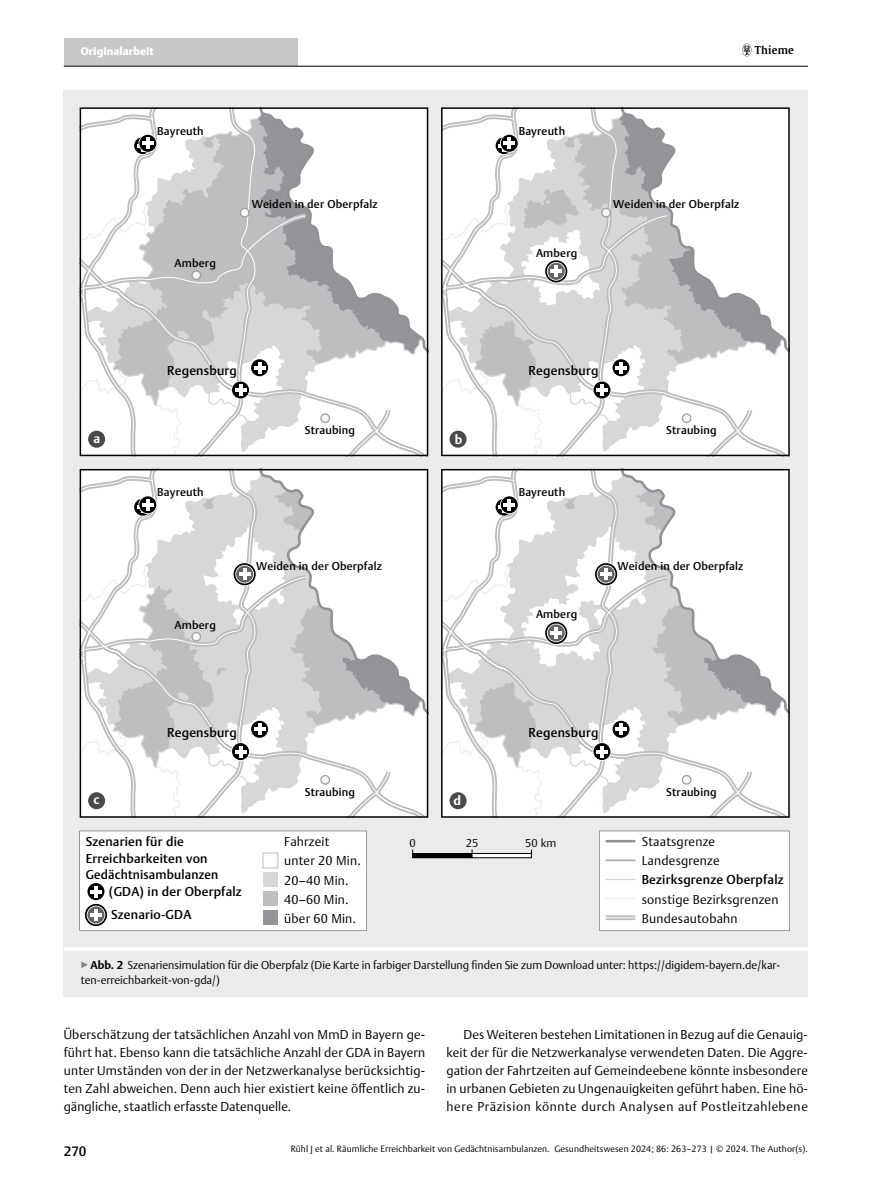
<style>
.page{position:relative;width:893px;height:1191px;background:#fff}
.page>*{position:absolute;margin:0;border:0;box-sizing:border-box;transform-origin:0 0}
.t1{font:500 13.5px "Thieme Argo 2011";color:#000}
.t2{font:300 12.75px/18px "Thieme Argo 2011";letter-spacing:.015em;color:#000}
.t3{font:500 12.75px "Thieme Argo 2011";letter-spacing:.015em;color:#000}
.t4{font:700 12.75px "Thieme Argo 2011";color:#fff}
.t5{font:500 11.25px "Thieme Argo 2011";letter-spacing:.015em;color:#000}
.t6{font:300 11.25px/15px "Thieme Argo 2011";color:#000}
.t7{font:900 10.8px "Thieme Argo 2011";letter-spacing:.01em;color:#fff}
.t8{font:600 10.8px "Thieme Gulliver 2011";letter-spacing:.01em;color:#000}
.t9{font:300 9px "Thieme Argo 2011";letter-spacing:.01em;color:#000}
.s1{color:#808285}
.s2{font-weight:700}
</style>
<div class="page">
<div style="left:64px;top:38px;width:234px;height:28px;background:#c7c8ca"></div>
<hr style="left:64px;top:66px;width:744px;height:1px;background:#000">
<svg style="left:742px;top:44px;width:9px;height:12px"></svg>
<div style="left:64px;top:90px;width:744px;height:857px;background:#ebebec"></div>
<svg style="left:145px;top:473px;width:640px;height:345px"></svg>
<svg style="left:444px;top:456px;width:341px;height:13px"></svg>
<hr style="left:413px;top:853px;width:59px;height:4px;background:#000">
<div style="left:412px;top:853px;width:60px;height:5px;border:1px solid #000"></div>
<hr style="left:472px;top:853px;width:59px;height:4px;background:#fff">
<div style="left:472px;top:853px;width:60px;height:5px;border:1px solid #000"></div>
<div style="left:599px;top:831px;width:191px;height:99px;background:#fff"></div>
<div style="left:80px;top:831px;width:287px;height:99px;background:#fff"></div>
<svg style="left:441px;top:107px;width:349px;height:349px;background:#dfe0e1"></svg>
<svg style="left:80px;top:107px;width:348px;height:349px;background:#d9dadb"></svg>
<svg style="left:80px;top:469px;width:348px;height:348px;background:#e0e1e1"></svg>
<svg style="left:441px;top:469px;width:349px;height:348px;background:#e3e4e5"></svg>
<div style="left:64px;top:947px;width:744px;height:50px;background:#ebebec"></div>
<hr style="left:64px;top:947px;width:744px;height:4px;background:#fff">
<p class="t7" style="left:81px;top:44px;width:75px">Originalarbeit</p>
<p class="t8" style="left:755px;top:42px;width:40px">Thieme</p>
<p class="t5" style="left:157px;top:123px;width:48px">Bayreuth</p>
<p class="t5" style="left:519px;top:123px;width:48px">Bayreuth</p>
<p class="t5" style="left:252px;top:197px;width:127px">Weiden in der Oberpfalz</p>
<p class="t5" style="left:613px;top:197px;width:127px">Weiden in der Oberpfalz</p>
<p class="t5" style="left:175px;top:255px;width:43px">Amberg</p>
<p class="t5" style="left:536px;top:245px;width:43px">Amberg</p>
<p class="t3" style="left:167px;top:362px;width:71px">Regensburg</p>
<p class="t3" style="left:529px;top:362px;width:71px">Regensburg</p>
<p class="t5" style="left:305px;top:423px;width:52px">Straubing</p>
<p class="t4" style="left:93px;top:430px;width:8px">a</p>
<p class="t4" style="left:455px;top:430px;width:9px">b</p>
<p class="t5" style="left:666px;top:423px;width:52px">Straubing</p>
<p class="t5" style="left:157px;top:484px;width:48px">Bayreuth</p>
<p class="t5" style="left:519px;top:484px;width:48px">Bayreuth</p>
<p class="t5" style="left:256px;top:558px;width:127px">Weiden in der Oberpfalz</p>
<p class="t5" style="left:618px;top:558px;width:127px">Weiden in der Oberpfalz</p>
<p class="t5" style="left:175px;top:617px;width:43px">Amberg</p>
<p class="t5" style="left:536px;top:607px;width:43px">Amberg</p>
<p class="t3" style="left:167px;top:723px;width:71px">Regensburg</p>
<p class="t3" style="left:529px;top:723px;width:71px">Regensburg</p>
<p class="t5" style="left:666px;top:784px;width:52px">Straubing</p>
<p class="t5" style="left:305px;top:784px;width:52px">Straubing</p>
<p class="t4" style="left:93px;top:791px;width:8px">c</p>
<p class="t4" style="left:454px;top:792px;width:9px">d</p>
<p class="t6" style="left:409px;top:834px;width:8px">0</p>
<p class="t6" style="left:466px;top:834px;width:14px">25</p>
<p class="t6" style="left:525px;top:834px;width:33px">50 km</p>
<p class="t2" style="left:642px;top:831px;width:79px;line-height:19.2px">Staatsgrenze<br>Landesgrenze</p>
<p class="t2" style="left:642px;top:889px;width:138px;line-height:19.2px">sonstige Bezirksgrenzen<br>Bundesautobahn</p>
<p class="t3" style="left:86px;top:833px;width:100px">Szenarien für die</p>
<p class="t3" style="left:86px;top:849px;width:123px">Erreichbarkeiten von</p>
<p class="t3" style="left:86px;top:866px;width:134px">Gedächtnisambulanzen</p>
<p class="t3" style="left:109px;top:882px;width:134px">(GDA) in der Oberpfalz</p>
<p class="t3" style="left:111px;top:906px;width:82px">Szenario-GDA</p>
<p class="t2" style="left:284px;top:832px;width:47px">Fahrzeit</p>
<p class="t2" style="left:284px;top:851px;width:78px;line-height:19.2px">unter 20 Min.<br>20–40 Min.</p>
<p class="t3" style="left:642px;top:871px;width:143px">Bezirksgrenze Oberpfalz</p>
<p class="t2" style="left:284px;top:889px;width:73px;line-height:19.2px">40–60 Min. über 60 Min.</p>
<p class="t6" style="left:81px;top:957px;width:701px"><span class="s1">▶</span><span class="s2">Abb. 2</span> Szenariensimulation für die Oberpfalz (Die Karte in farbiger Darstellung finden Sie zum Download unter: https://digidem-bayern.de/kar&shy;ten-erreichbarkeit-von-gda/)</p>
<p class="t2" style="left:64px;top:1025px;width:363px;text-align:justify">Überschätzung der tatsächlichen Anzahl von MmD in Bayern ge&shy;führt hat. Ebenso kann die tatsächliche Anzahl der GDA in Bayern unter Umständen von der in der Netzwerkanalyse berücksichtig&shy;ten Zahl abweichen. Denn auch hier existiert keine öffentlich zu&shy;gängliche, staatlich erfasste Datenquelle.</p>
<p class="t2" style="left:446px;top:1025px;width:363px;text-align:justify;text-indent:17px">Des Weiteren bestehen Limitationen in Bezug auf die Genauig&shy;keit der für die Netzwerkanalyse verwendeten Daten. Die Aggre&shy;gation der Fahrtzeiten auf Gemeindeebene könnte insbesondere in urbanen Gebieten zu Ungenauigkeiten geführt haben. Eine hö&shy;here Präzision könnte durch Analysen auf Postleitzahlebene</p>
<p class="t1" style="left:64px;top:1142px;width:24px">270</p>
<p class="t9" style="left:291px;top:1143px;width:519px">Rühl J et al. Räumliche Erreichbarkeit von Gedächtnisambulanzen. Gesundheitswesen 2024; 86: 263–273 | © 2024. The Author(s).</p>
</div>
